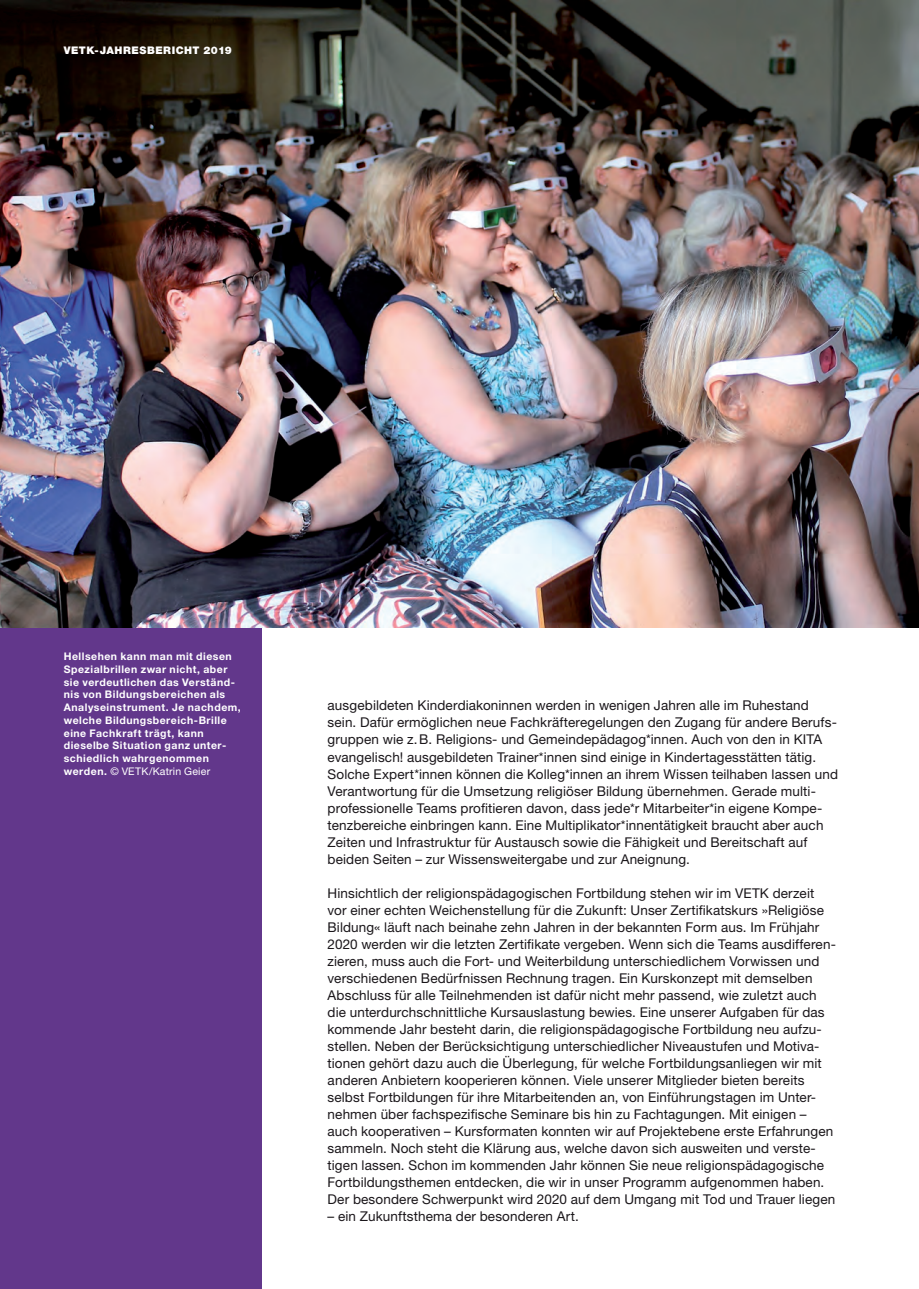
<style>
.page{position:relative;width:919px;height:1289px;background:#fff}
.page>*{position:absolute;margin:0;border:0;box-sizing:border-box;transform-origin:0 0}
.t1{font:13.5px/17px "Helvetica Neue LT Pro";letter-spacing:.01em;color:#1a161a}
.t2{font:700 10.5px/12.8px "Helvetica Neue LT Pro";letter-spacing:.05em;color:#fff}
.t3{font:900 10.5px "Helvetica Neue LT Pro";letter-spacing:.05em;color:#fff}
.s1{font-weight:400}
</style>
<div class="page">
<div style="left:0;top:0;width:261px;height:1288px;background:#62378b"></div>
<img style="left:0;top:0;width:918px;height:627px">
<p class="t3" style="left:64px;top:44px;width:170px">VETK-JAHRESBERICHT 2019</p>
<p class="t2" style="left:64px;top:649px;width:178px">Hellsehen kann man mit diesen<br>Spezialbrillen zwar nicht, aber sie verdeutlichen das Verständ&shy;nis von Bildungsbereichen als<br>Analyseinstrument. Je nachdem, welche Bildungsbereich-Brille eine Fachkraft trägt, kann dieselbe Situation ganz unter&shy;schiedlich wahrgenommen werden. <span class="s1">© VETK/Katrin Geier</span></p>
<p class="t1" style="left:327px;top:696px;width:512px">ausgebildeten Kinderdiakoninnen werden in wenigen Jahren alle im Ruhestand sein. Dafür ermöglichen neue Fachkräfteregelungen den Zugang für andere Berufs&shy;gruppen wie z.B. Religions- und Gemeindepädagog*innen. Auch von den in KITA evangelisch! ausgebildeten Trainer*innen sind einige in Kindertagesstätten tätig.<br>Solche Expert*innen können die Kolleg*innen an ihrem Wissen teilhaben lassen und Verantwortung für die Umsetzung religiöser Bildung übernehmen. Gerade multi&shy;professionelle Teams profitieren davon, dass jede*r Mitarbeiter*in eigene Kompe&shy;tenzbereiche einbringen kann. Eine Multiplikator*innentätigkeit braucht aber auch Zeiten und Infrastruktur für Austausch sowie die Fähigkeit und Bereitschaft auf beiden Seiten – zur Wissensweitergabe und zur Aneignung.</p>
<p class="t1" style="left:327px;top:884px;width:510px">Hinsichtlich der religionspädagogischen Fortbildung stehen wir im VETK derzeit vor einer echten Weichenstellung für die Zukunft: Unser Zertifikatskurs »Religiöse Bildung« läuft nach beinahe zehn Jahren in der bekannten Form aus. Im Frühjahr 2020 werden wir die letzten Zertifikate vergeben. Wenn sich die Teams ausdifferen&shy;zieren, muss auch die Fort- und Weiterbildung unterschiedlichem Vorwissen und verschiedenen Bedürfnissen Rechnung tragen. Ein Kurskonzept mit demselben Abschluss für alle Teilnehmenden ist dafür nicht mehr passend, wie zuletzt auch die unterdurchschnittliche Kursauslastung bewies. Eine unserer Aufgaben für das kommende Jahr besteht darin, die religionspädagogische Fortbildung neu aufzu&shy;stellen. Neben der Berücksichtigung unterschiedlicher Niveaustufen und Motiva&shy;tionen gehört dazu auch die Überlegung, für welche Fortbildungsanliegen wir mit anderen Anbietern kooperieren können. Viele unserer Mitglieder bieten bereits selbst Fortbildungen für ihre Mitarbeitenden an, von Einführungstagen im Unter&shy;nehmen über fachspezifische Seminare bis hin zu Fachtagungen. Mit einigen – auch kooperativen – Kursformaten konnten wir auf Projektebene erste Erfahrungen sammeln. Noch steht die Klärung aus, welche davon sich ausweiten und verste&shy;tigen lassen. Schon im kommenden Jahr können Sie neue religionspädagogische Fortbildungsthemen entdecken, die wir in unser Programm aufgenommen haben.<br>Der besondere Schwerpunkt wird 2020 auf dem Umgang mit Tod und Trauer liegen</p>
<p class="t1" style="left:327px;top:1207px;width:253px">– ein Zukunftsthema der besonderen Art.</p>
</div>
